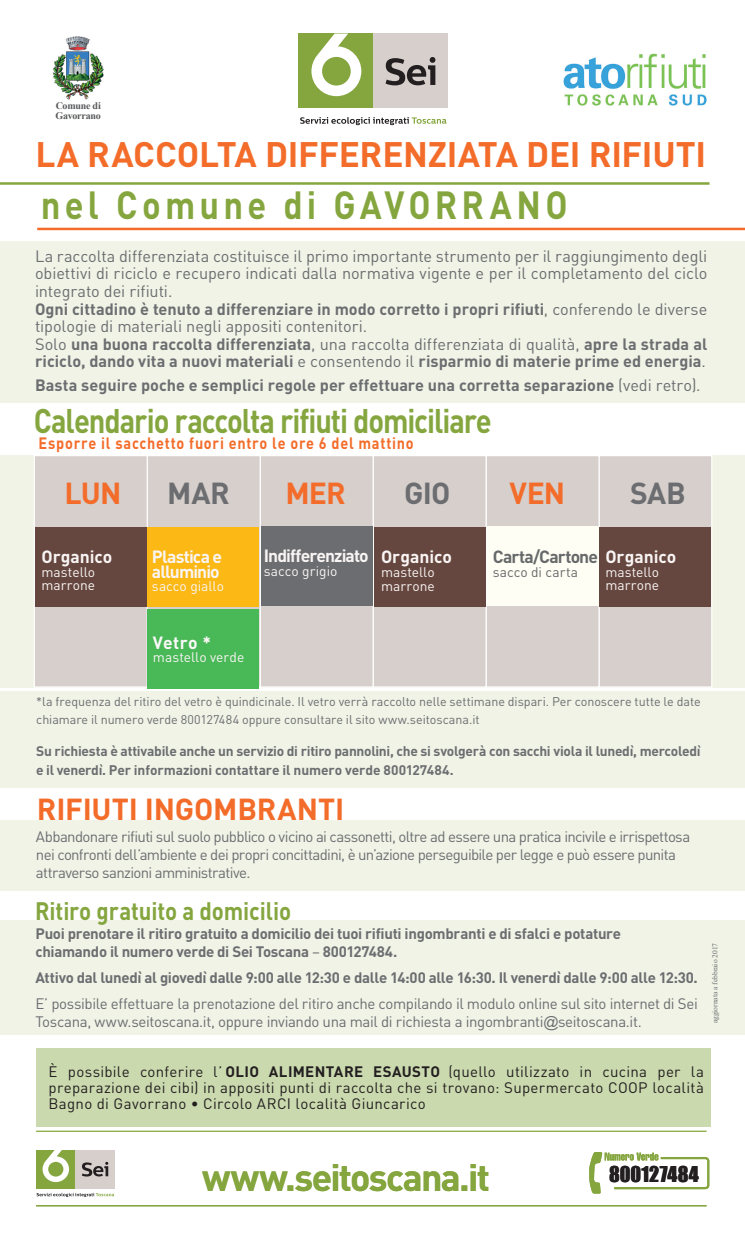
<style>
.page{position:relative;width:745px;height:1241px;background:#fff}
.page>*{position:absolute;margin:0;border:0;box-sizing:border-box;transform-origin:0 0}
.t1{font:700 38.75px "DIN";letter-spacing:.12em;color:#85a63f;scale:.89 1}
.t2{font:700 37.5px "DIN";letter-spacing:-.045em;color:#85a63f}
.t3{font:700 35px "DIN";letter-spacing:-.01em;color:#f36c2a}
.t4{font:700 33.75px "DIN";letter-spacing:-.035em;color:#85a63f;scale:.86 1}
.t5{font:700 30px "DIN";letter-spacing:-.01em;color:#f36c2a}
.t6{font:700 30px "DIN";letter-spacing:-.015em;color:#6c6d70}
.t7{font:700 25px "DIN";letter-spacing:-.005em;color:#85a63f;scale:.89 1}
.t8{font:20px "Impact";letter-spacing:.005em;color:#231f20}
.t9{font:700 17.5px/15px "DIN";letter-spacing:-.05em;color:#f9f5f4}
.t10{font:700 17.5px "DIN";letter-spacing:-.015em;color:#66696a}
.t11{font:700 17.5px "DIN";letter-spacing:-.005em;color:#f9f5f4}
.t12{font:700 17.5px "DIN";letter-spacing:.025em;color:#fbf9f8}
.t13{font:16.25px/17.5px "DIN";letter-spacing:-.005em;color:#6c6d70}
.t14{font:700 16.25px "DIN";color:#6c6d70}
.t15{font:700 16.25px "DIN";letter-spacing:.05em;color:#f36c2a;scale:.89 1}
.t16{font:15px/18px "DIN";letter-spacing:-.035em;color:#6c6d70}
.t17{font:700 15px/18px "DIN";letter-spacing:-.02em;color:#6c6d70}
.t18{font:15px/16.2px "DIN";letter-spacing:.02em;color:#231f20;text-align:justify}
.t19{font:700 13.75px/18.8px "DIN";letter-spacing:-.02em;color:#6c6d70}
.t20{font:13.75px/13.8px "DIN";color:#f9f5f4}
.t21{font:13.75px "DIN";color:#66696a}
.t22{font:12.5px/17.5px "DIN";letter-spacing:-.005em;color:#6c6d70}
.t23{font:700 10px/10px "Times New Roman";letter-spacing:-.025em;color:#57585a}
.t24{font:7.5px "Times New Roman";color:#6c6d70}
.s1{font-weight:700}
.s2{font-weight:400}
.s3{color:#f9f5f4}
.s4{font-family:"Arial"}
</style>
<div class="page">
<img style="left:563px;top:53px;width:144px;height:53px">
<div style="left:0;top:455px;width:744px;height:232px;background:#f0f3e6"></div>
<div style="left:597px;top:455px;width:115px;height:232px;background:#d6cfcc;border:1px solid #fff"></div>
<div style="left:485px;top:455px;width:114px;height:232px;background:#d6cfcc;border:1px solid #fff"></div>
<div style="left:372px;top:455px;width:114px;height:232px;background:#d6cfcc;border:1px solid #fff"></div>
<div style="left:259px;top:455px;width:114px;height:232px;background:#d6cfcc;border:1px solid #fff"></div>
<div style="left:146px;top:455px;width:115px;height:232px;background:#d6cfcc;border:1px solid #fff"></div>
<div style="left:34px;top:455px;width:114px;height:232px;background:#d6cfcc;border:1px solid #fff"></div>
<div style="left:147px;top:609px;width:112px;height:79px;background:#49b857"></div>
<div style="left:487px;top:526px;width:112px;height:80px;background:#fffef4"></div>
<div style="left:148px;top:527px;width:111px;height:79px;background:#fcb814"></div>
<div style="left:0;top:819px;width:744px;height:71px;background:#f0f3e6"></div>
<div style="left:35px;top:527px;width:111px;height:79px;background:#66473f"></div>
<div style="left:374px;top:527px;width:111px;height:79px;background:#66473f"></div>
<div style="left:599px;top:527px;width:111px;height:79px;background:#66473f"></div>
<div style="left:261px;top:526px;width:111px;height:80px;background:#6c6d70"></div>
<div style="left:0;top:920px;width:744px;height:114px;background:#f0f3e6"></div>
<div style="left:36px;top:1048px;width:673px;height:78px;background:#cad9ae"></div>
<img style="left:52px;top:36px;width:51px;height:64px">
<div style="left:298px;top:34px;width:75px;height:74px;background:#85a63f"></div>
<div style="left:373px;top:34px;width:75px;height:74px;background:#d6cfcc"></div>
<svg style="left:300px;top:117px;width:146px;height:8px"></svg>
<svg style="left:385px;top:57px;width:50px;height:28px"></svg>
<svg style="left:311px;top:34px;width:50px;height:62px"></svg>
<div style="left:0;top:241px;width:744px;height:161px;background:#f0f3e6"></div>
<hr style="left:36px;top:1204px;width:670px;height:2px;background:#85a63f">
<hr style="left:36px;top:1130px;width:670px;height:1px;background:#85a63f">
<svg style="left:589px;top:1152px;width:119px;height:41px"></svg>
<svg style="left:36px;top:1187px;width:79px;height:10px"></svg>
<div style="left:36px;top:1149px;width:39px;height:38px;background:#85a63f"></div>
<div style="left:75px;top:1149px;width:40px;height:38px;background:#d6cfcc"></div>
<svg style="left:37px;top:1192px;width:77px;height:4px"></svg>
<svg style="left:82px;top:1161px;width:26px;height:15px"></svg>
<svg style="left:43px;top:1149px;width:26px;height:32px"></svg>
<div style="left:0;top:691px;width:744px;height:96px;background:#f0f3e6"></div>
<hr style="left:0;top:182px;width:709px;height:3px;background:#85a63f">
<hr style="left:37px;top:228px;width:707px;height:2px;background:#f36c2a">
<p class="t23" style="left:55px;top:100px;width:47px">Comune di<br>Gavorrano</p>
<h3 class="t3" style="left:35px;top:131px;width:672px">LA RACCOLTA DIFFERENZIATA DEI RIFIUTI</h3>
<h1 class="t1" style="left:41px;top:180px;width:593px">nel Comune di GAVORRANO</h1>
<p class="t13" style="left:35px;top:247px;width:673px">La raccolta differenziata costituisce il primo importante strumento per il raggiungimento degli obiettivi di riciclo e recupero indicati dalla normativa vigente e per il completamento del ciclo integrato dei rifiuti.<br><span class="s1">Ogni cittadino è tenuto a differenziare in modo corretto i propri rifiuti</span>, conferendo le diverse tipologie di materiali negli appositi contenitori.<br>Solo <span class="s1">una buona raccolta differenziata</span>, una raccolta differenziata di qualità, <span class="s1">apre la strada al riciclo, dando vita a nuovi materiali</span> e consentendo il <span class="s1">risparmio di materie prime ed energia</span>.</p>
<p class="t14" style="left:35px;top:374px;width:666px">Basta seguire poche e semplici regole per effettuare una corretta separazione <span class="s2">(vedi retro).</span></p>
<h3 class="t4" style="left:34px;top:398px;width:533px">Calendario raccolta rifiuti domiciliare</h3>
<p class="t15" style="left:39px;top:432px;width:423px">Esporre il sacchetto fuori entro le ore 6 del mattino</p>
<h3 class="t5" style="left:64px;top:474px;width:58px">LUN</h3>
<h3 class="t6" style="left:167px;top:474px;width:64px">MAR</h3>
<h3 class="t5" style="left:285px;top:474px;width:62px">MER</h3>
<h3 class="t6" style="left:404px;top:474px;width:48px">GIO</h3>
<h3 class="t5" style="left:509px;top:474px;width:57px">VEN</h3>
<h3 class="t6" style="left:629px;top:474px;width:57px">SAB</h3>
<p class="t11" style="left:41px;top:545px;width:72px">Organico</p>
<p class="t20" style="left:41px;top:564px;width:55px">mastello marrone</p>
<p class="t9" style="left:152px;top:548px;width:71px">Plastica e alluminio</p>
<p class="t20" style="left:152px;top:579px;width:73px">sacco giallo</p>
<p class="t12" style="left:153px;top:631px;width:60px">Vetro *</p>
<p class="t20" style="left:153px;top:650px;width:93px">mastello verde</p>
<p class="t9" style="left:264px;top:547px;width:106px">Indifferenziato</p>
<p class="t20" style="left:264px;top:564px;width:75px">sacco grigio</p>
<p class="t10" style="left:492px;top:545px;width:185px">Carta/Cartone <span class="s3">Organico</span></p>
<p class="t21" style="left:492px;top:563px;width:87px">sacco di carta</p>
<p class="t11" style="left:381px;top:545px;width:72px">Organico</p>
<p class="t20" style="left:381px;top:565px;width:55px">mastello marrone</p>
<p class="t20" style="left:605px;top:564px;width:55px">mastello marrone</p>
<p class="t22" style="left:36px;top:692px;width:665px">*la frequenza del ritiro del vetro è quindicinale. Il vetro verrà raccolto nelle settimane dispari. Per conoscere tutte le date chiamare il numero verde 800127484 oppure consultare il sito www.seitoscana.it</p>
<p class="t19" style="left:36px;top:741px;width:665px">Su richiesta è attivabile anche un servizio di ritiro pannolini, che si svolgerà con sacchi viola il lunedì, mercoledì e il venerdì. Per informazioni contattare il numero verde 800127484.</p>
<h3 class="t5" style="left:37px;top:789px;width:309px">RIFIUTI INGOMBRANTI</h3>
<p class="t16" style="left:36px;top:826px;width:655px">Abbandonare rifiuti sul suolo pubblico o vicino ai cassonetti, oltre ad essere una pratica incivile e irrispettosa nei confronti dell’ambiente e dei propri concittadini, è un’azione perseguibile per legge e può essere punita attraverso sanzioni amministrative.</p>
<h3 class="t7" style="left:35px;top:894px;width:289px">Ritiro gratuito a domicilio</h3>
<p class="t17" style="left:35px;top:923px;width:586px">Puoi prenotare il ritiro gratuito a domicilio dei tuoi rifiuti ingombranti e di sfalci e potature chiamando il numero verde di Sei Toscana <span class="s2">–</span> 800127484.</p>
<p class="t17" style="left:35px;top:967px;width:663px">Attivo dal lunedì al giovedì dalle 9:00 alle 12:30 e dalle 14:00 alle 16:30. Il venerdì dalle 9:00 alle 12:30.</p>
<p class="t16" style="left:35px;top:993px;width:663px">E’ possibile effettuare la prenotazione del ritiro anche compilando il modulo online sul sito internet di Sei<br>Toscana, www.seitoscana.it, oppure inviando una mail di richiesta a ingombranti<span class="s4">@</span>seitoscana.it.</p>
<p class="t24" style="left:709px;top:1023px;width:82px;rotate:-90deg">aggiornata a febbraio 2017</p>
<p class="t18" style="left:48px;top:1062px;width:656px">È possibile conferire l’ <span class="s1">OLIO ALIMENTARE ESAUSTO</span> (quello utilizzato in cucina per la preparazione dei cibi) in appositi punti di raccolta che si trovano: Supermercato COOP località Bagno di Gavorrano • Circolo ARCI località Giuncarico</p>
<h2 class="t2" style="left:202px;top:1152px;width:289px">www.seitoscana.it</h2>
<p class="t8" style="left:608px;top:1158px;width:91px">800127484</p>
</div>
